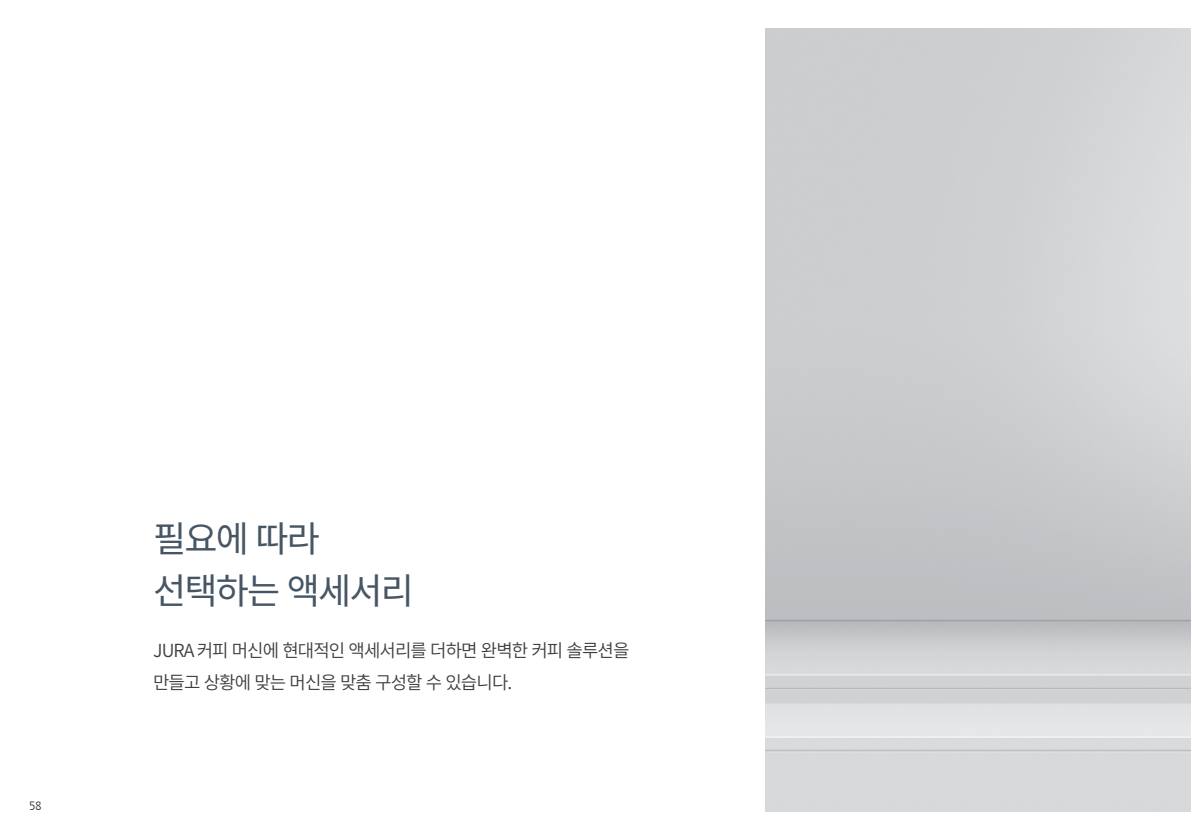
<style>
.page{position:relative;width:1191px;height:840px;background:#fff}
.page>*{position:absolute;margin:0;border:0;box-sizing:border-box;transform-origin:0 0}
.t1{font:36px "Noto Sans CJ Kkr";letter-spacing:-.05em;color:#465664}
.t2{font:600 18px "Noto Sans CJ Kkr";letter-spacing:-.05em;color:#3e3e3f}
.t3{font:12px "Stalemate LF Light";color:#231f20}
</style>
<div class="page">
<p class="t3" style="left:30px;top:798px;width:13px">58</p>
<p class="t1" style="left:153px;top:518px;width:168px">필요에 따라</p>
<p class="t1" style="left:153px;top:570px;width:262px">선택하는 액세서리</p>
<p class="t2" style="left:153px;top:639px;width:478px">JURA 커피 머신에 현대적인 액세서리를 더하면 완벽한 커피 솔루션을</p>
<p class="t2" style="left:153px;top:671px;width:361px">만들고 상황에 맞는 머신을 맞춤 구성할 수 있습니다.</p>
</div>
